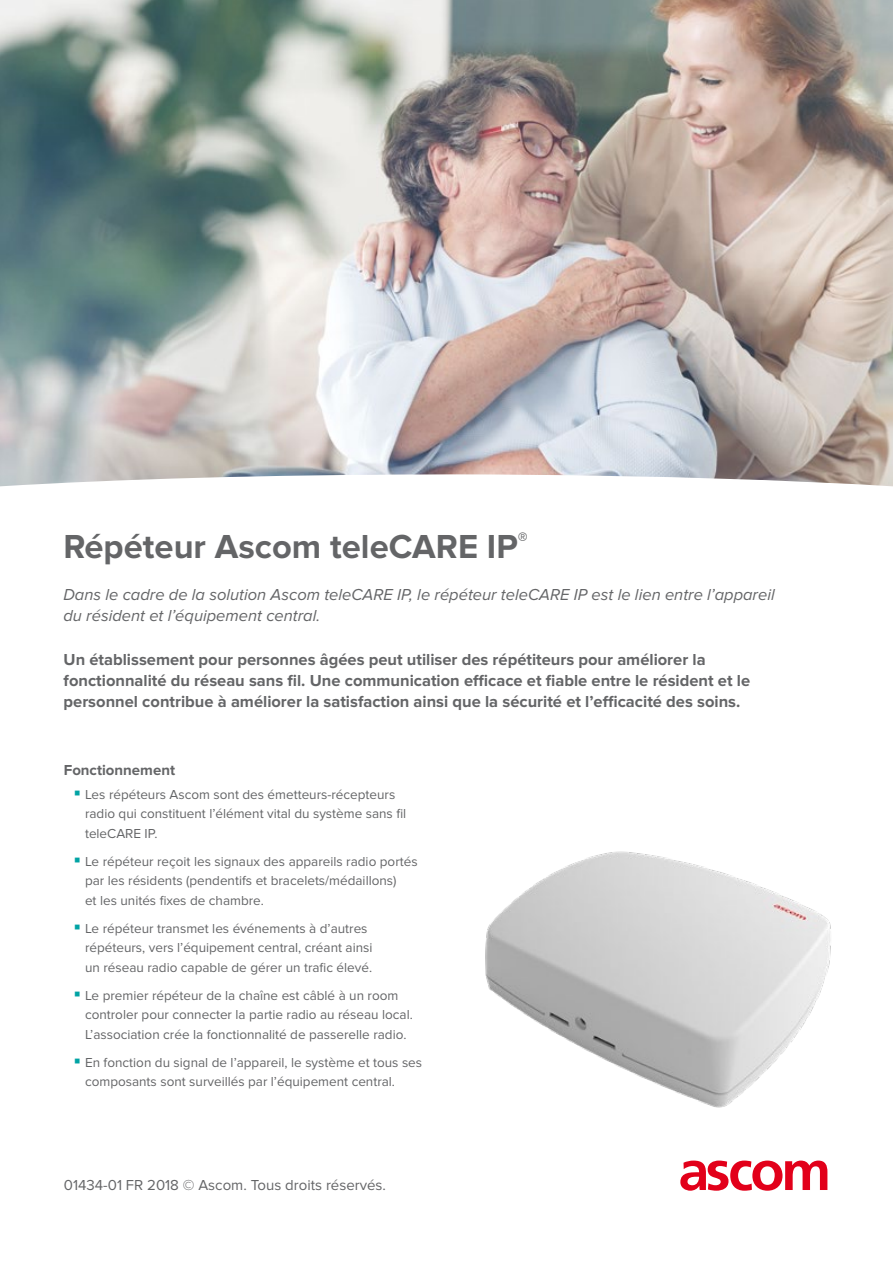
<style>
.page{position:relative;width:893px;height:1263px;background:#fff}
.page>*{position:absolute;margin:0;border:0;box-sizing:border-box;transform-origin:0 0}
.t1{font:37.5px "Museo Slab 700";color:#00a3a4}
.t2{font:700 34.5px "Proxima Nova";color:#646567}
.t3{font:700 16.5px/21px "Proxima Nova";color:#646567}
.t4{font:italic 16.5px/21px "Proxima Nova";color:#646567}
.t5{font:15px "Proxima Nova";color:#646567}
.t6{font:700 15px "Proxima Nova";color:#646567}
.t7{font:13.5px/19.5px "Proxima Nova";color:#646567}
</style>
<div class="page">
<svg style="left:680px;top:1160px;width:147px;height:31px"></svg>
<img style="left:485px;top:851px;width:346px;height:257px">
<img style="left:0;top:0;width:893px;height:486px">
<h2 class="t2" style="left:63px;top:526px;width:466px">Répéteur Ascom teleCARE IP<sup>®</sup></h2>
<p class="t4" style="left:63px;top:585px;width:713px">Dans le cadre de la solution Ascom teleCARE IP, le répéteur teleCARE IP est le lien entre l’appareil du résident et l’équipement central.</p>
<p class="t3" style="left:64px;top:650px;width:688px">Un établissement pour personnes âgées peut utiliser des répétiteurs pour améliorer la fonctionnalité du réseau sans fil. Une communication efficace et fiable entre le résident et le personnel contribue à améliorer la satisfaction ainsi que la sécurité et l’efficacité des soins.</p>
<p class="t6" style="left:64px;top:761px;width:113px">Fonctionnement</p>
<h1 class="t1" style="left:72px;top:772px;width:12px">·</h1>
<p class="t7" style="left:85px;top:785px;width:323px">Les répéteurs Ascom sont des émetteurs-récepteurs radio qui constituent l’élément vital du système sans fil teleCARE IP.</p>
<h1 class="t1" style="left:72px;top:839px;width:12px">·</h1>
<p class="t7" style="left:85px;top:852px;width:334px">Le répéteur reçoit les signaux des appareils radio portés par les résidents (pendentifs et bracelets/médaillons)<br>et les unités fixes de chambre.</p>
<h1 class="t1" style="left:72px;top:906px;width:12px">·</h1>
<p class="t7" style="left:85px;top:919px;width:289px">Le répéteur transmet les événements à d’autres répéteurs, vers l’équipement central, créant ainsi un réseau radio capable de gérer un trafic élevé.</p>
<h1 class="t1" style="left:72px;top:973px;width:12px">·</h1>
<p class="t7" style="left:85px;top:986px;width:329px">Le premier répéteur de la chaîne est câblé à un room controler pour connecter la partie radio au réseau local.<br>L’association crée la fonctionnalité de passerelle radio.</p>
<h1 class="t1" style="left:72px;top:1040px;width:12px">·</h1>
<p class="t7" style="left:85px;top:1053px;width:339px">En fonction du signal de l’appareil, le système et tous ses composants sont surveillés par l’équipement central.</p>
<p class="t5" style="left:64px;top:1176px;width:324px">01434-01 FR 2018 © Ascom. Tous droits réservés.</p>
</div>
